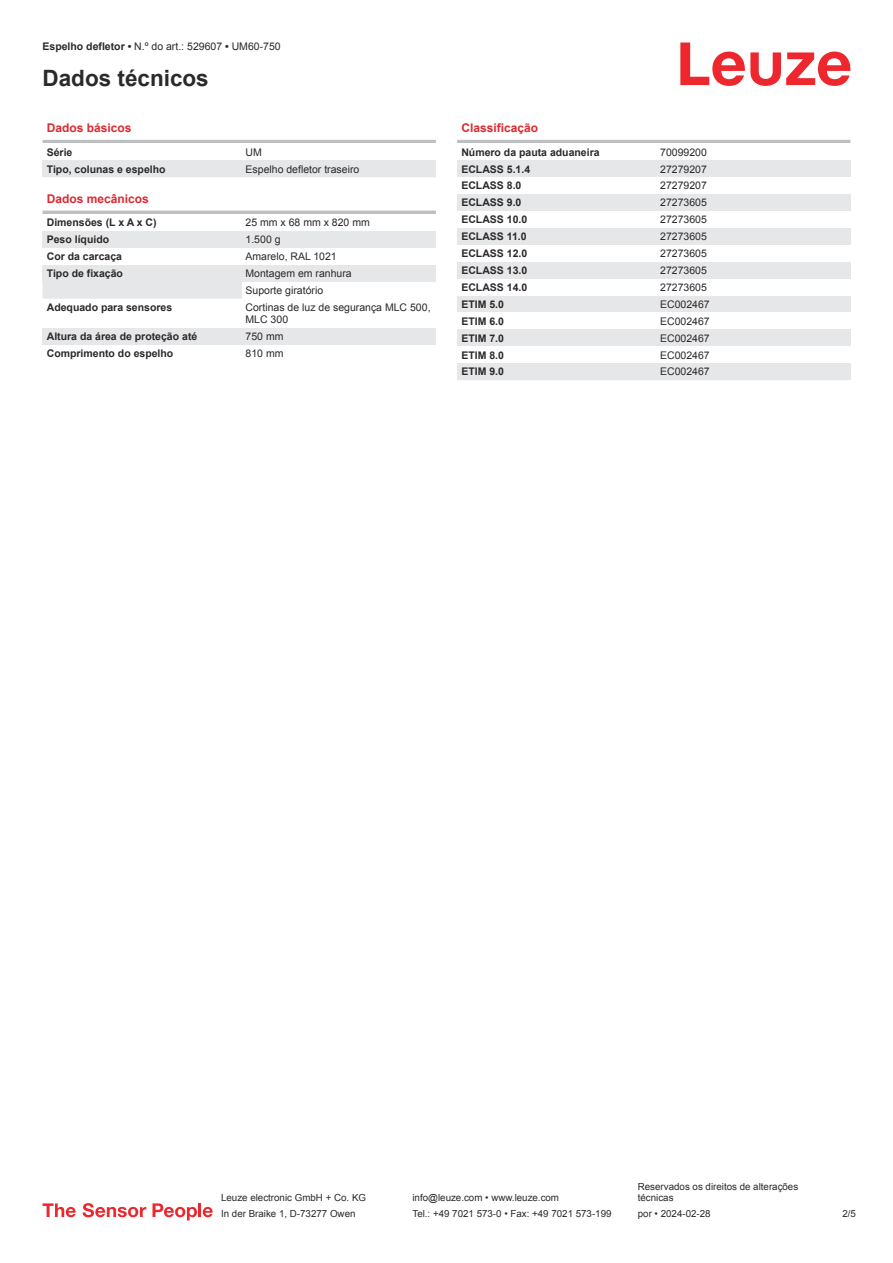
<style>
.page{position:relative;width:893px;height:1263px;background:#fff}
.page>*{position:absolute;margin:0;border:0;box-sizing:border-box;transform-origin:0 0}
.t1{font:700 22.5px "Arial";color:#2b292a}
.t2{font:700 12px "Arial";color:#db2a30}
.t3{font:10.5px/17px "Arial";color:#2b292a}
.t4{font:700 10.5px "Arial";color:#2b292a}
.t5{font:9.75px/11.7px "Arial";color:#2b292a}
.s1{font-weight:700}
</style>
<div class="page">
<svg style="left:680px;top:43px;width:170px;height:43px"></svg>
<div style="left:43px;top:282px;width:199px;height:17px;background:#e6e7e9"></div>
<hr style="left:43px;top:140px;width:393px;height:3px;background:#bdbfc1">
<div style="left:43px;top:160px;width:199px;height:17px;background:#e6e7e9"></div>
<div style="left:242px;top:160px;width:194px;height:17px;background:#e6e7e9"></div>
<hr style="left:43px;top:211px;width:393px;height:3px;background:#bdbfc1">
<div style="left:43px;top:231px;width:199px;height:17px;background:#e6e7e9"></div>
<div style="left:242px;top:231px;width:194px;height:17px;background:#e6e7e9"></div>
<div style="left:43px;top:265px;width:199px;height:17px;background:#e6e7e9"></div>
<div style="left:242px;top:265px;width:194px;height:17px;background:#e6e7e9"></div>
<div style="left:43px;top:328px;width:199px;height:17px;background:#e6e7e9"></div>
<div style="left:242px;top:328px;width:194px;height:17px;background:#e6e7e9"></div>
<hr style="left:457px;top:140px;width:393px;height:3px;background:#bdbfc1">
<div style="left:457px;top:160px;width:200px;height:17px;background:#e6e7e9"></div>
<div style="left:657px;top:160px;width:193px;height:17px;background:#e6e7e9"></div>
<div style="left:457px;top:194px;width:200px;height:17px;background:#e6e7e9"></div>
<div style="left:657px;top:194px;width:193px;height:17px;background:#e6e7e9"></div>
<div style="left:457px;top:228px;width:200px;height:17px;background:#e6e7e9"></div>
<div style="left:657px;top:228px;width:193px;height:17px;background:#e6e7e9"></div>
<div style="left:457px;top:262px;width:200px;height:17px;background:#e6e7e9"></div>
<div style="left:657px;top:262px;width:193px;height:17px;background:#e6e7e9"></div>
<div style="left:457px;top:296px;width:200px;height:16px;background:#e6e7e9"></div>
<div style="left:657px;top:296px;width:193px;height:16px;background:#e6e7e9"></div>
<div style="left:457px;top:329px;width:200px;height:17px;background:#e6e7e9"></div>
<div style="left:657px;top:329px;width:193px;height:17px;background:#e6e7e9"></div>
<div style="left:457px;top:363px;width:200px;height:17px;background:#e6e7e9"></div>
<div style="left:657px;top:363px;width:193px;height:17px;background:#e6e7e9"></div>
<svg style="left:43px;top:1203px;width:33px;height:14px"></svg>
<svg style="left:83px;top:1203px;width:63px;height:14px"></svg>
<svg style="left:153px;top:1203px;width:44px;height:17px"></svg>
<hr style="left:198px;top:1203px;width:3px;height:14px;background:#ed272d">
<svg style="left:203px;top:1207px;width:10px;height:10px"></svg>
<p class="t3" style="left:43px;top:39px;width:240px"><span class="s1">Espelho defletor •</span> N.º do art.: 529607 <span class="s1">•</span> UM60-750</p>
<h1 class="t1" style="left:43px;top:70px;width:168px">Dados técnicos</h1>
<p class="t2" style="left:47px;top:123px;width:86px">Dados básicos</p>
<p class="t4" style="left:47px;top:148px;width:27px">Série</p>
<p class="t3" style="left:246px;top:144px;width:18px">UM</p>
<p class="t4" style="left:47px;top:165px;width:120px">Tipo, colunas e espelho</p>
<p class="t3" style="left:246px;top:161px;width:115px">Espelho defletor traseiro</p>
<p class="t2" style="left:47px;top:194px;width:104px">Dados mecânicos</p>
<p class="t4" style="left:47px;top:219px;width:111px">Dimensões (L x A x C)</p>
<p class="t3" style="left:246px;top:215px;width:126px">25 mm x 68 mm x 820 mm</p>
<p class="t4" style="left:47px;top:236px;width:64px">Peso líquido</p>
<p class="t3" style="left:246px;top:232px;width:37px">1.500 g</p>
<p class="t4" style="left:47px;top:252px;width:77px">Cor da carcaça</p>
<p class="t3" style="left:246px;top:249px;width:93px">Amarelo, RAL 1021</p>
<p class="t4" style="left:47px;top:269px;width:78px">Tipo de fixação</p>
<p class="t3" style="left:246px;top:266px;width:108px">Montagem em ranhura<br>Suporte giratório</p>
<p class="t4" style="left:47px;top:303px;width:127px">Adequado para sensores</p>
<p class="t3" style="left:246px;top:302px;width:186px;line-height:12.6px">Cortinas de luz de segurança MLC 500,<br>MLC 300</p>
<p class="t4" style="left:47px;top:333px;width:152px">Altura da área de proteção até</p>
<p class="t3" style="left:246px;top:329px;width:39px">750 mm</p>
<p class="t4" style="left:47px;top:350px;width:128px">Comprimento do espelho</p>
<p class="t3" style="left:246px;top:346px;width:39px">810 mm</p>
<p class="t2" style="left:461px;top:123px;width:78px">Classificação</p>
<p class="t4" style="left:461px;top:148px;width:140px">Número da pauta aduaneira</p>
<p class="t3" style="left:660px;top:144px;width:48px">70099200</p>
<p class="t4" style="left:461px;top:165px;width:70px">ECLASS 5.1.4</p>
<p class="t3" style="left:660px;top:161px;width:48px">27279207</p>
<p class="t4" style="left:461px;top:182px;width:62px">ECLASS 8.0</p>
<p class="t3" style="left:660px;top:178px;width:48px">27279207</p>
<p class="t4" style="left:461px;top:199px;width:62px">ECLASS 9.0</p>
<p class="t3" style="left:660px;top:195px;width:48px">27273605</p>
<p class="t4" style="left:461px;top:216px;width:67px">ECLASS 10.0</p>
<p class="t3" style="left:660px;top:212px;width:48px">27273605</p>
<p class="t4" style="left:461px;top:233px;width:67px">ECLASS 11.0</p>
<p class="t3" style="left:660px;top:229px;width:48px">27273605</p>
<p class="t4" style="left:461px;top:249px;width:67px">ECLASS 12.0</p>
<p class="t3" style="left:660px;top:246px;width:48px">27273605</p>
<p class="t4" style="left:461px;top:266px;width:67px">ECLASS 13.0</p>
<p class="t3" style="left:660px;top:263px;width:48px">27273605</p>
<p class="t4" style="left:461px;top:283px;width:67px">ECLASS 14.0</p>
<p class="t3" style="left:660px;top:280px;width:48px">27273605</p>
<p class="t4" style="left:461px;top:300px;width:44px">ETIM 5.0</p>
<p class="t3" style="left:660px;top:297px;width:51px">EC002467</p>
<p class="t4" style="left:461px;top:317px;width:44px">ETIM 6.0</p>
<p class="t3" style="left:660px;top:313px;width:51px">EC002467</p>
<p class="t4" style="left:461px;top:334px;width:44px">ETIM 7.0</p>
<p class="t3" style="left:660px;top:330px;width:51px">EC002467</p>
<p class="t4" style="left:461px;top:351px;width:44px">ETIM 8.0</p>
<p class="t3" style="left:660px;top:347px;width:51px">EC002467</p>
<p class="t4" style="left:461px;top:368px;width:44px">ETIM 9.0</p>
<p class="t3" style="left:660px;top:364px;width:51px">EC002467</p>
<p class="t5" style="left:221px;top:1193px;width:146px">Leuze electronic GmbH + Co. KG</p>
<p class="t5" style="left:412px;top:1193px;width:148px">info@leuze.com • www.leuze.com</p>
<p class="t5" style="left:638px;top:1181px;width:162px">Reservados os direitos de alterações técnicas</p>
<p class="t5" style="left:221px;top:1209px;width:136px">In der Braike 1, D-73277 Owen</p>
<p class="t5" style="left:412px;top:1209px;width:201px">Tel.: +49 7021 573-0 • Fax: +49 7021 573-199</p>
<p class="t5" style="left:638px;top:1209px;width:74px">por • 2024-02-28</p>
<p class="t5" style="left:842px;top:1209px;width:15px">2 /5</p>
</div>
